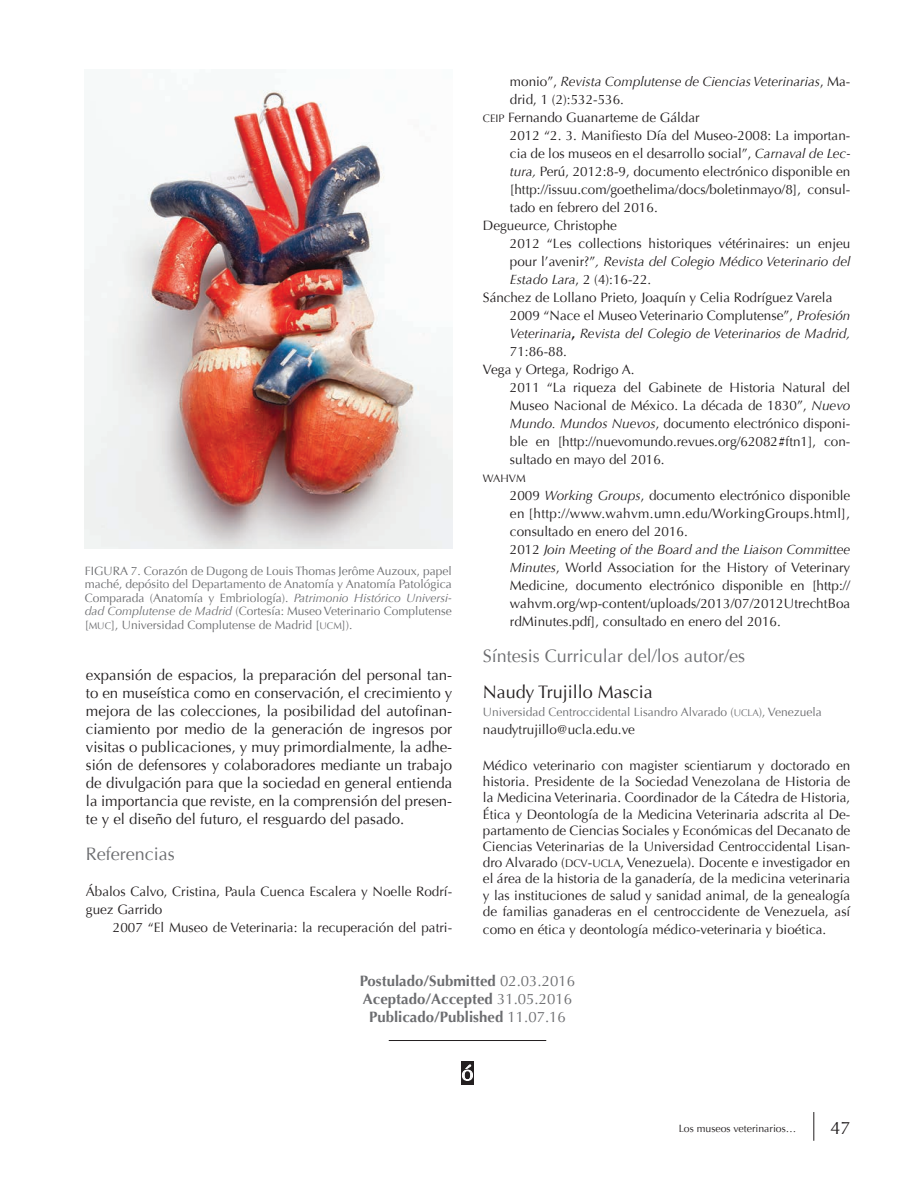
<style>
.page{position:relative;width:918px;height:1188px;background:#fff}
.page>*{position:absolute;margin:0;border:0;box-sizing:border-box;transform-origin:0 0}
.t1{font:20.7px "Optima";color:#fff}
.subtitulo_1{font:18px "Optima";color:#6c6d70}
.autor{font:18px "Optima";color:#231f20}
.cuerpo_de_texto{font:15px/18px "Optima";color:#231f20;text-align:justify}
.Postulado{font:700 15px "Optima";color:#6c6d70}
.Bando_Bibliografía{font:13.5px/18px "Optima";color:#231f20;text-align:justify}
.primer_parrafo{font:13.5px/16.2px "Optima";color:#231f20;text-align:justify}
.autor_bibliografia{font:13.5px/18px "Optima";color:#231f20}
.Bando_Bibliografía-2{font:italic 13.5px/18px "Optima";color:#231f20}
.correo{font:13.5px "Optima";color:#231f20}
.pies-fotos{font:12px/13.5px "Optima";color:#6c6d70;text-align:justify}
.institucion{font:12px "Optima";color:#6c6d70}
.autor_bibliografia-2{font:10.8px "Optima Regular SC800";color:#231f20}
.t2{font:10.5px "Optima";color:#231f20}
.s1{font-style:italic}
.s2{font-family:"Optima Regular SC800";font-size:9.6px}
.s3{font-style:normal}
.s4{font-family:"Optima Regular SC800";font-size:10.8px}
.s5{font-weight:700;font-style:normal}
.s6{font-family:"Optima Regular SC800"}
.s7{font-weight:400}
</style>
<div class="page">
<svg style="left:814px;top:1112px;width:1px;height:29px"></svg>
<img style="left:85px;top:89px;width:367px;height:460px">
<div style="left:461px;top:1062px;width:12px;height:23px;background:#231f20"></div>
<svg style="left:462px;top:1065px;width:11px;height:16px"></svg>
<hr style="left:389px;top:1040px;width:157px;height:1px;background:#231f20">
<p class="pies-fotos" style="left:85px;top:564px;width:369px">FIGURA 7. Corazón de Dugong de Louis Thomas Jerôme Auzoux, papel maché, depósito del Departamento de Anatomía y Anatomía Patológica Comparada (Anatomía y Embriología). <span class="s1">Patrimonio Histórico Universi&shy;dad Complutense de Madrid</span> (Cortesía: Museo Veterinario Complutense [<span class="s2">MUC</span>], Universidad Complutense de Madrid [<span class="s2">UCM</span>]).</p>
<p class="cuerpo_de_texto" style="left:86px;top:666px;width:368px">expansión de espacios, la preparación del personal tan&shy;to en museística como en conservación, el crecimiento y mejora de las colecciones, la posibilidad del autofinan&shy;ciamiento por medio de la generación de ingresos por visitas o publicaciones, y muy primordialmente, la adhe&shy;sión de defensores y colaboradores mediante un trabajo de divulgación para que la sociedad en general entienda la importancia que reviste, en la comprensión del presen&shy;te y el diseño del futuro, el resguardo del pasado.</p>
<p class="subtitulo_1" style="left:86px;top:843px;width:91px">Referencias</p>
<p class="autor_bibliografia" style="left:86px;top:883px;width:368px">Ábalos Calvo, Cristina, Paula Cuenca Escalera y Noelle Rodrí&shy;guez Garrido</p>
<p class="Bando_Bibliografía" style="left:113px;top:919px;width:341px">2007 “El Museo de Veterinaria: la recuperación del patri-</p>
<p class="Bando_Bibliografía-2" style="left:510px;top:73px;width:342px"><span class="s3">monio”,</span> Revista Complutense de Ciencias Veterinarias<span class="s3">, Ma&shy;drid, 1 (2):532-536.</span></p>
<p class="autor_bibliografia" style="left:483px;top:109px;width:218px"><span class="s4">CEIP</span> Fernando Guanarteme de Gáldar</p>
<p class="Bando_Bibliografía" style="left:510px;top:127px;width:342px">2012 “2. 3. Manifiesto Día del Museo-2008: La importan&shy;cia de los museos en el desarrollo social”, <span class="s1">Carnaval de Lec&shy;tura,</span> Perú, 2012:8-9, documento electrónico disponible en [http://issuu.com/goethelima/docs/boletinmayo/8], consul&shy;tado en febrero del 2016.</p>
<p class="autor_bibliografia" style="left:483px;top:217px;width:136px">Degueurce, Christophe</p>
<p class="Bando_Bibliografía" style="left:510px;top:235px;width:342px">2012 “Les collections historiques vétérinaires: un enjeu pour l’avenir?”<span class="s1">, Revista del Colegio Médico Veterinario del Estado Lara</span>, 2 (4):16-22.</p>
<p class="autor_bibliografia" style="left:483px;top:289px;width:351px">Sánchez de Lollano Prieto, Joaquín y Celia Rodríguez Varela</p>
<p class="Bando_Bibliografía-2" style="left:510px;top:307px;width:342px;text-align:justify"><span class="s3">2009 “Nace el Museo Veterinario Complutense”,</span> Profesión Veterinaria<span class="s5">,</span> Revista del Colegio de Veterinarios de Madrid, <span class="s3">71:86-88.</span></p>
<p class="autor_bibliografia" style="left:483px;top:361px;width:153px">Vega y Ortega, Rodrigo A.</p>
<p class="Bando_Bibliografía" style="left:510px;top:379px;width:342px">2011 “La riqueza del Gabinete de Historia Natural del Museo Nacional de México. La década de 1830”, <span class="s1">Nuevo Mundo. Mundos Nuevos</span>, documento electrónico disponi&shy;ble en [http://nuevomundo.revues.org/62082#ftn1], con&shy;sultado en mayo del 2016.</p>
<p class="autor_bibliografia-2" style="left:483px;top:472px;width:44px">WAHVM</p>
<p class="Bando_Bibliografía" style="left:510px;top:487px;width:342px">2009 <span class="s1">Working Groups</span>, documento electrónico disponible en [http://www.wahvm.umn.edu/WorkingGroups.html], consultado en enero del 2016.</p>
<p class="Bando_Bibliografía" style="left:510px;top:541px;width:342px">2012 <span class="s1">Join Meeting of the Board and the Liaison Committee Minutes</span>, World Association for the History of Veterinary Medicine, documento electrónico disponible en [http:// wahvm.org/wp-content/uploads/2013/07/2012UtrechtBoa rdMinutes.pdf], consultado en enero del 2016.</p>
<p class="subtitulo_1" style="left:483px;top:645px;width:264px">Síntesis Curricular del/los autor/es</p>
<p class="autor" style="left:483px;top:681px;width:171px">Naudy Trujillo Mascia</p>
<p class="institucion" style="left:483px;top:705px;width:340px">Universidad Centroccidental Lisandro Alvarado (<span class="s2">UCLA</span>), Venezuela</p>
<p class="correo" style="left:483px;top:722px;width:154px">naudytrujillo@ucla.edu.ve</p>
<p class="primer_parrafo" style="left:483px;top:758px;width:369px">Médico veterinario con magister scientiarum y doctorado en historia. Presidente de la Sociedad Venezolana de Historia de la Medicina Veterinaria. Coordinador de la Cátedra de Historia, Ética y Deontología de la Medicina Veterinaria adscrita al De&shy;partamento de Ciencias Sociales y Económicas del Decanato de Ciencias Veterinarias de la Universidad Centroccidental Lisan&shy;dro Alvarado (<span class="s4">DCV</span><span class="s6">-</span><span class="s4">UCLA</span><span class="s6">,</span> Venezuela). Docente e investigador en el área de la historia de la ganadería, de la medicina veterinaria y las instituciones de salud y sanidad animal, de la genealogía de familias ganaderas en el centroccidente de Venezuela, así</p>
<p class="primer_parrafo" style="left:483px;top:921px;width:345px">como en ética y deontología médico-veterinaria y bioética.</p>
<p class="Postulado" style="left:360px;top:972px;width:217px">Postulado/Submitted <span class="s7">02.03.2016</span></p>
<p class="Postulado" style="left:363px;top:990px;width:211px">Aceptado/Accepted <span class="s7">31.05.2016</span></p>
<p class="Postulado" style="left:369px;top:1008px;width:198px">Publicado/Published <span class="s7">11.07.16</span></p>
<p class="t1" style="left:462px;top:1061px;width:13px">ó</p>
<p class="t2" style="left:679px;top:1122px;width:119px">Los museos veterinarios…</p>
<h2 class="autor" style="left:830px;top:1117px;width:22px">47</h2>
</div>
